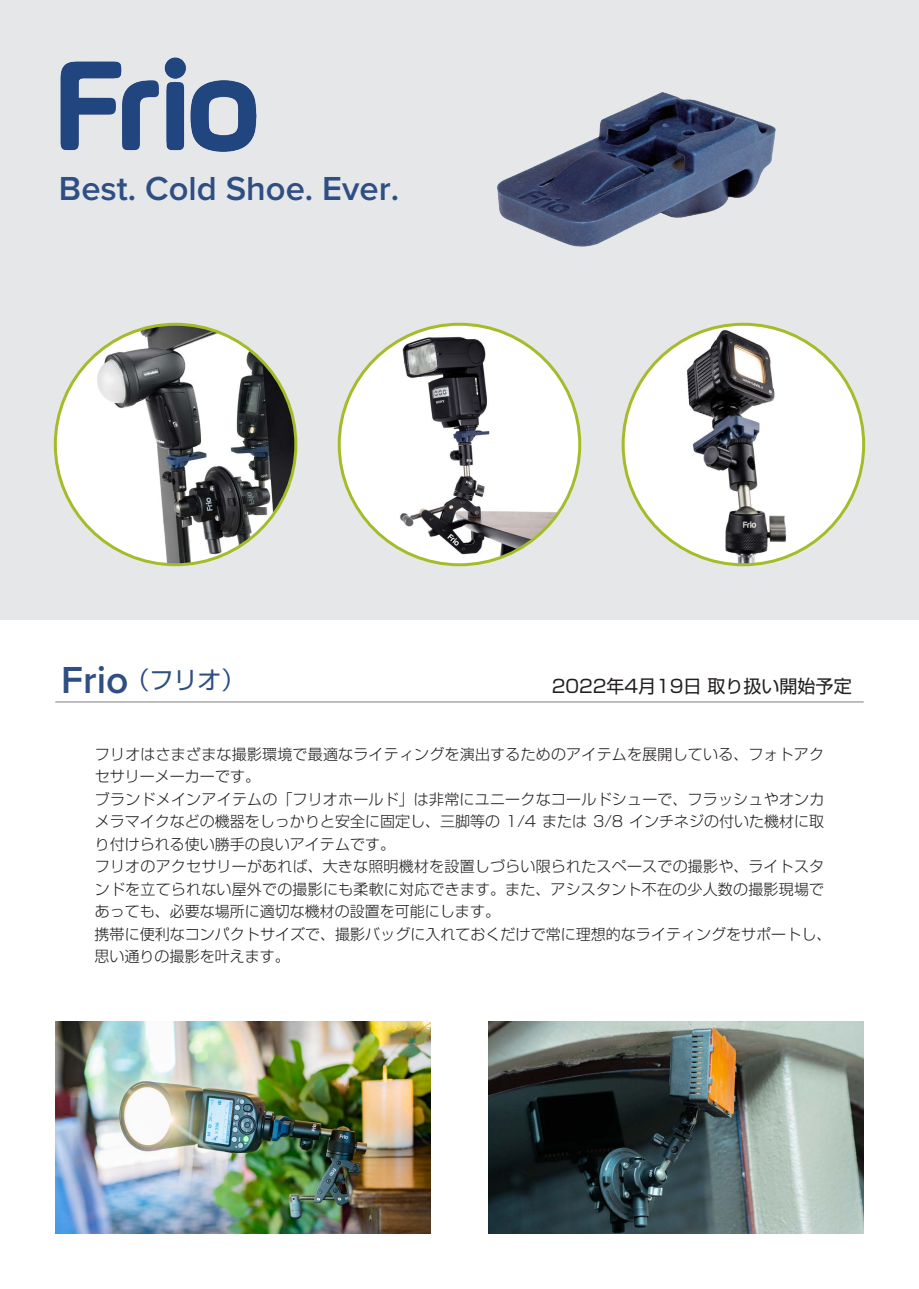
<style>
.page{position:relative;width:919px;height:1289px;background:#fff}
.page>*{position:absolute;margin:0;border:0;box-sizing:border-box;transform-origin:0 0}
.t1{font:600 34.5px "Proxima Nova";color:#2f4e83}
.t2{font:24px "Shin Go Pro";color:#2f4e83}
.t3{font:18px "Shin Go Pro";color:#231f20}
.t4{font:300 15px/22.5px "Shin Go Pro";letter-spacing:.015em;color:#231f20}
.s1{font-family:"Proxima Nova";font-weight:600;font-size:39px}
</style>
<div class="page">
<div style="left:0;top:0;width:918px;height:619px;background:#e6e7e9"></div>
<img style="left:55px;top:1021px;width:375px;height:212px">
<img style="left:488px;top:1021px;width:375px;height:212px">
<img style="left:60px;top:57px;width:155px;height:95px">
<img style="left:215px;top:80px;width:639px;height:312px">
<img style="left:339px;top:324px;width:240px;height:240px;border-radius:120px">
<img style="left:623px;top:324px;width:240px;height:240px;border-radius:120px">
<img style="left:55px;top:324px;width:241px;height:240px;border-radius:118px">
<hr style="left:55px;top:701px;width:808px;height:1px;background:#a8a9ad">
<h1 class="t1" style="left:59px;top:163px;width:341px">Best. Cold Shoe. Ever.</h1>
<h2 class="t2" style="left:61px;top:660px;width:186px"><span class="s1">Frio</span>（フリオ）</h2>
<p class="t3" style="left:552px;top:671px;width:301px">2022年4月19日取り扱い開始予定</p>
<p class="t4" style="left:95px;top:741px;width:738px">フリオはさまざまな撮影環境で最適なライティングを演出するためのアイテムを展開している、フォトアクセサリーメーカーです。<br>ブランドメインアイテムの「フリオホールド」は非常にユニークなコールドシューで、フラッシュやオンカメラマイクなどの機器をしっかりと安全に固定し、三脚等の 1/4 または 3/8 インチネジの付いた機材に取り付けられる使い勝手の良いアイテムです。<br>フリオのアクセサリーがあれば、大きな照明機材を設置しづらい限られたスペースでの撮影や、ライトスタンドを立てられない屋外での撮影にも柔軟に対応できます。また、アシスタント不在の少人数の撮影現場であっても、必要な場所に適切な機材の設置を可能にします。<br>携帯に便利なコンパクトサイズで、撮影バッグに入れておくだけで常に理想的なライティングをサポートし、思い通りの撮影を叶えます。</p>
</div>
